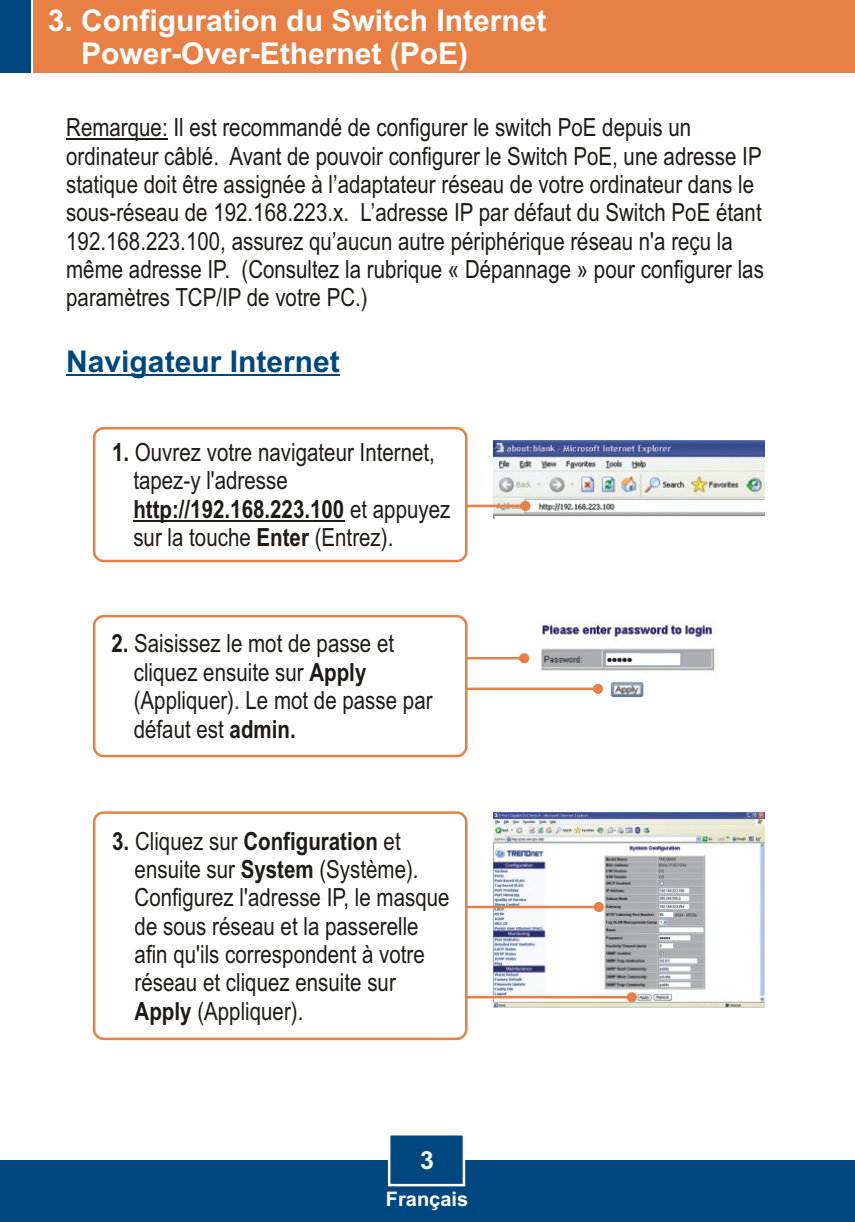
<style>
.page{position:relative;width:855px;height:1222px;background:#fff}
.page>*{position:absolute;margin:0;border:0;box-sizing:border-box;transform-origin:0 0}
.t1{font:700 30px/33.5px "Arial";color:#fff}
.t2{font:700 30px "Arial";color:#004780}
.t3{font:25px/28.5px "Arial Narrow";color:#1f1a17}
.t4{font:700 25px "Arial";color:#fff}
.t5{font:700 20px "Arial";color:#fff}
.s1{font-weight:700}
</style>
<div class="page">
<div style="left:0;top:1159px;width:854px;height:62px;background:#004780"></div>
<div style="left:33px;top:0;width:821px;height:72px;background:#e88045"></div>
<div style="left:0;top:0;width:30px;height:72px;background:#004780"></div>
<svg style="left:386px;top:1135px;width:80px;height:52px"></svg>
<img style="left:493px;top:440px;width:270px;height:78px">
<svg style="left:467px;top:501px;width:63px;height:10px"></svg>
<svg style="left:467px;top:653px;width:62px;height:10px"></svg>
<hr style="left:66px;top:374px;width:274px;height:2px;background:#004780">
<hr style="left:66px;top:139px;width:102px;height:1px;background:#1f1a17">
<img style="left:539px;top:622px;width:176px;height:78px">
<svg style="left:467px;top:683px;width:135px;height:11px"></svg>
<div style="left:93px;top:615px;width:374px;height:142px;background:#fff;border:3px solid #e88045;border-radius:9px"></div>
<div style="left:93px;top:427px;width:374px;height:135px;background:#fff;border:3px solid #e88045;border-radius:9px"></div>
<hr style="left:133px;top:520px;width:211px;height:1px;background:#1f1a17">
<img style="left:493px;top:812px;width:270px;height:195px">
<svg style="left:467px;top:901px;width:136px;height:11px"></svg>
<svg style="left:467px;top:992px;width:169px;height:10px"></svg>
<div style="left:93px;top:811px;width:374px;height:229px;background:#fff;border:3px solid #e88045;border-radius:9px"></div>
<p class="t1" style="left:81px;top:6px;width:467px;text-indent:-33px">3. Configuration du Switch Internet<br>Power-Over-Ethernet (PoE)</p>
<p class="t3" style="left:66px;top:116px;width:699px">Remarque: Il est recommandé de configurer le switch PoE depuis un ordinateur câblé. Avant de pouvoir configurer le Switch PoE, une adresse IP statique doit être assignée à l’adaptateur réseau de votre ordinateur dans le sous-réseau de 192.168.223.x. L’adresse IP par défaut du Switch PoE étant 192.168.223.100, assurez qu’aucun autre périphérique réseau n'a reçu la même adresse IP. (Consultez la rubrique « Dépannage » pour configurer las paramètres TCP/IP de votre PC.)</p>
<p class="t2" style="left:66px;top:350px;width:275px">Navigateur Internet</p>
<p class="t3" style="left:133px;top:440px;width:318px;text-indent:-21px"><span class="s1">1.</span> Ouvrez votre navigateur Internet, tapez-y l'adresse <span class="s1">http://192.168.223.100</span> et appuyez sur la touche <span class="s1">Enter</span> (Entrez).</p>
<p class="t3" style="left:134px;top:631px;width:300px;text-indent:-22px"><span class="s1">2.</span> Saisissez le mot de passe et cliquez ensuite sur <span class="s1">Apply </span>(Appliquer). Le mot de passe par défaut est <span class="s1">admin.</span></p>
<p class="t3" style="left:135px;top:828px;width:316px;text-indent:-22px"><span class="s1">3.</span> Cliquez sur <span class="s1">Configuration</span> et ensuite sur <span class="s1">System</span> (Système).<br>Configurez l'adresse IP, le masque de sous réseau et la passerelle afin qu'ils correspondent à votre réseau et cliquez ensuite sur<br><span class="s1">Apply</span> (Appliquer).</p>
<p class="t4" style="left:420px;top:1150px;width:15px">3</p>
<p class="t5" style="left:385px;top:1191px;width:84px">Français</p>
</div>
